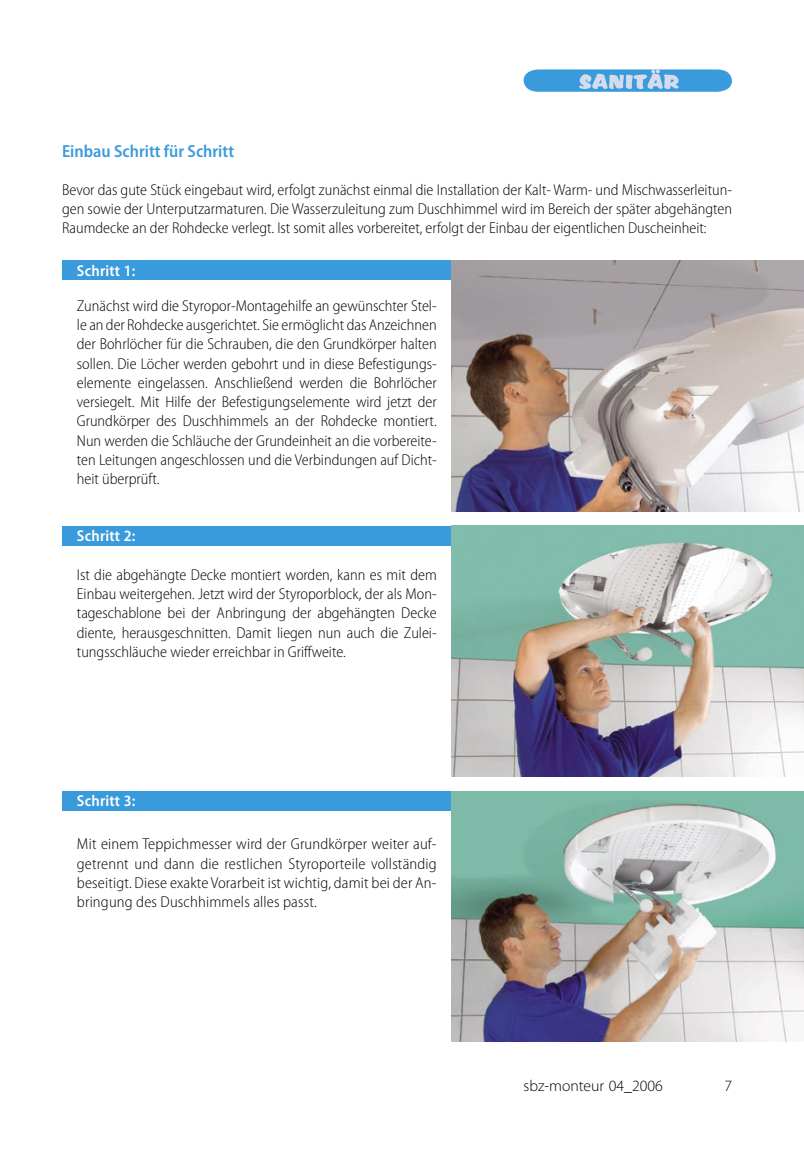
<style>
.page{position:relative;width:804px;height:1156px;background:#fff}
.page>*{position:absolute;margin:0;border:0;box-sizing:border-box;transform-origin:0 0}
._06_Zwischenüberschrift{font:600 semi-condensed 17.5px "Myriad Pro";color:#3a9bdc}
._04_Grundtext{font:300 semi-condensed 15.75px/19.2px "Myriad Pro";color:#000;text-align:justify}
._04_Grundtext-2{font:600 semi-condensed 15.75px "Myriad Pro";letter-spacing:.015em;color:#fff}
.t1{font:300 15.75px "Myriad Pro";color:#000}
</style>
<div class="page">
<div style="left:62px;top:791px;width:406px;height:19px;background:#3a9bdc"></div>
<div style="left:62px;top:526px;width:406px;height:19px;background:#3a9bdc"></div>
<div style="left:62px;top:261px;width:406px;height:19px;background:#3a9bdc"></div>
<svg style="left:523px;top:69px;width:209px;height:23px;background:#65ade1"></svg>
<img style="left:451px;top:261px;width:353px;height:250px">
<img style="left:451px;top:791px;width:353px;height:251px">
<img style="left:451px;top:526px;width:353px;height:250px">
<p class="_06_Zwischenüberschrift" style="left:62px;top:141px;width:174px">Einbau Schritt für Schritt</p>
<p class="_04_Grundtext" style="left:62px;top:180px;width:671px">Bevor das gute Stück eingebaut wird, erfolgt zunächst einmal die Installation der Kalt- Warm- und Mischwasserleitun&shy;gen sowie der Unterputzarmaturen. Die Wasserzuleitung zum Duschhimmel wird im Bereich der später abgehängten Raumdecke an der Rohdecke verlegt. Ist somit alles vorbereitet, erfolgt der Einbau der eigentlichen Duscheinheit:</p>
<p class="_04_Grundtext-2" style="left:77px;top:262px;width:60px">Schritt 1:</p>
<p class="_04_Grundtext" style="left:77px;top:296px;width:361px">Zunächst wird die Styropor-Montagehilfe an gewünschter Stel&shy;le an der Rohdecke ausgerichtet. Sie ermöglicht das Anzeichnen der Bohrlöcher für die Schrauben, die den Grundkörper halten sollen. Die Löcher werden gebohrt und in diese Befestigungs&shy;elemente eingelassen. Anschließend werden die Bohrlöcher versiegelt. Mit Hilfe der Befestigungselemente wird jetzt der Grundkörper des Duschhimmels an der Rohdecke montiert.<br>Nun werden die Schläuche der Grundeinheit an die vorbereite&shy;ten Leitungen angeschlossen und die Verbindungen auf Dicht&shy;heit überprüft.</p>
<p class="_04_Grundtext-2" style="left:77px;top:527px;width:60px">Schritt 2:</p>
<p class="_04_Grundtext" style="left:77px;top:565px;width:361px">Ist die abgehängte Decke montiert worden, kann es mit dem Einbau weitergehen. Jetzt wird der Styroporblock, der als Mon&shy;tageschablone bei der Anbringung der abgehängten Decke diente, herausgeschnitten. Damit liegen nun auch die Zulei&shy;tungsschläuche wieder erreichbar in Griffweite.</p>
<p class="_04_Grundtext-2" style="left:77px;top:792px;width:60px">Schritt 3:</p>
<p class="_04_Grundtext" style="left:77px;top:835px;width:361px">Mit einem Teppichmesser wird der Grundkörper weiter auf&shy;getrennt und dann die restlichen Styroporteile vollständig beseitigt. Diese exakte Vorarbeit ist wichtig, damit bei der An&shy;bringung des Duschhimmels alles passt.</p>
<p class="t1" style="left:523px;top:1077px;width:141px">sbz-monteur 04_2006</p>
<p class="t1" style="left:724px;top:1077px;width:9px">7</p>
</div>
